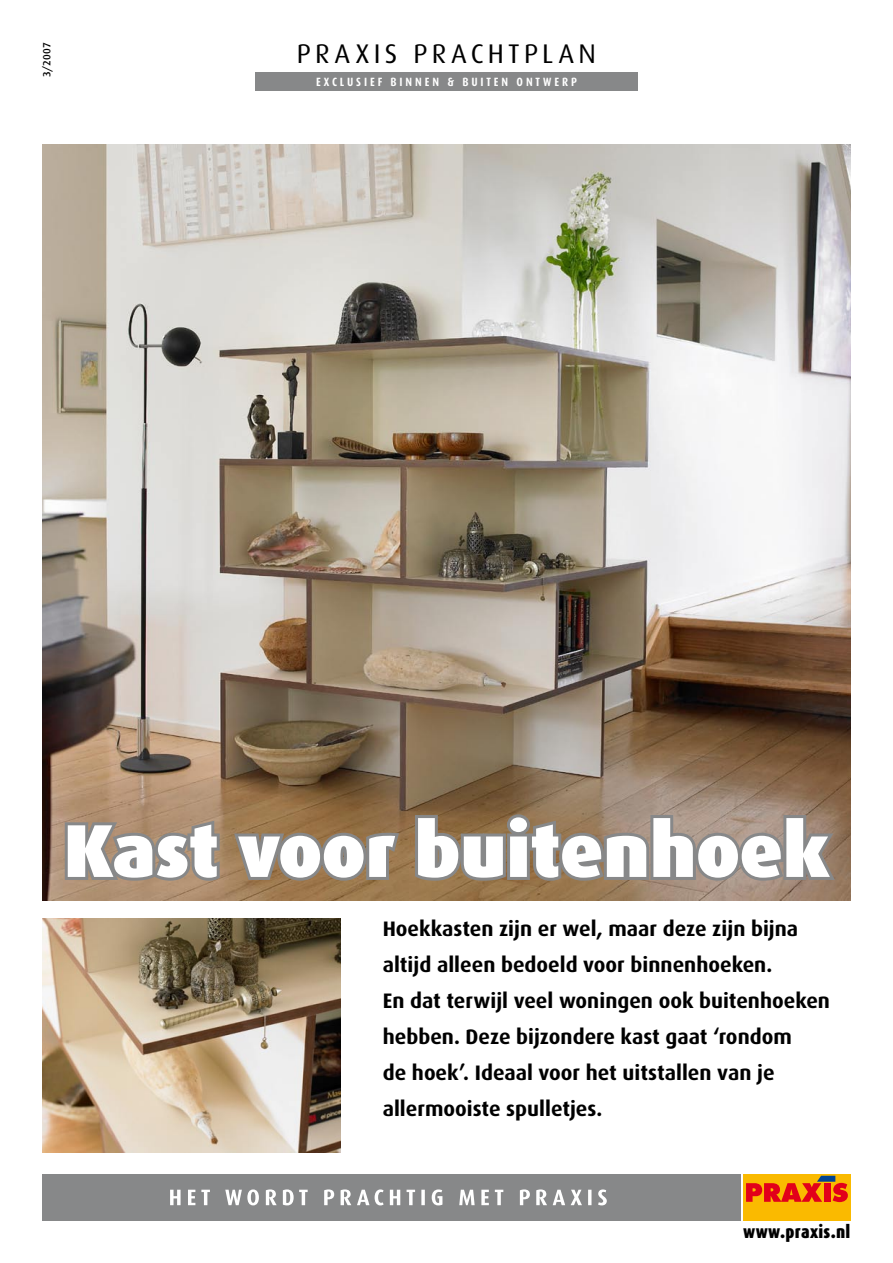
<style>
.page{position:relative;width:893px;height:1263px;background:#fff}
.page>*{position:absolute;margin:0;border:0;box-sizing:border-box;transform-origin:0 0}
.t1{font:900 75px "Dax";letter-spacing:-.005em;color:#fff}
.t2{font:27px "Dax";letter-spacing:.16em;color:#000}
.t3{font:700 21px/36px "Dax";color:#000}
.t4{font:900 18px "Dax Condensed";letter-spacing:.015em;color:#000}
.t5{font:700 12px "Dax Condensed";letter-spacing:.245em;color:#fff}
.t6{font:500 10.5px "Dax";color:#000}
</style>
<div class="page">
<img style="left:43px;top:144px;width:807px;height:756px">
<div style="left:255px;top:72px;width:383px;height:18px;background:#878889"></div>
<div style="left:743px;top:1174px;width:107px;height:46px;background:#faba00"></div>
<svg style="left:746px;top:1176px;width:102px;height:26px"></svg>
<div style="left:43px;top:1174px;width:698px;height:46px;background:#878889"></div>
<svg style="left:170px;top:1189px;width:437px;height:16px"></svg>
<img style="left:43px;top:918px;width:297px;height:234px">
<svg style="left:62px;top:817px;width:340px;height:68px;background:#99846d"></svg>
<svg style="left:412px;top:811px;width:426px;height:74px;background:#958575"></svg>
<p class="t6" style="left:41px;top:77px;width:36px;rotate:-90deg">3/2007</p>
<p class="t2" style="left:297px;top:39px;width:301px">PRAXIS PRACHTPLAN</p>
<p class="t5" style="left:316px;top:75px;width:262px">EXCLUSIEF BINNEN &amp; BUITEN ONTWERP</p>
<h1 class="t1" style="left:64px;top:808px;width:767px">Kast voor buitenhoek</h1>
<p class="t3" style="left:383px;top:911px;width:449px">Hoekkasten zijn er wel, maar deze zijn bijna altijd alleen bedoeld voor binnenhoeken.<br>En dat terwijl veel woningen ook buitenhoeken hebben. Deze bijzondere kast gaat ‘rondom<br>de hoek’. Ideaal voor het uitstallen van je allermooiste spulletjes.</p>
<p class="t4" style="left:743px;top:1222px;width:109px">www.praxis.nl</p>
</div>
